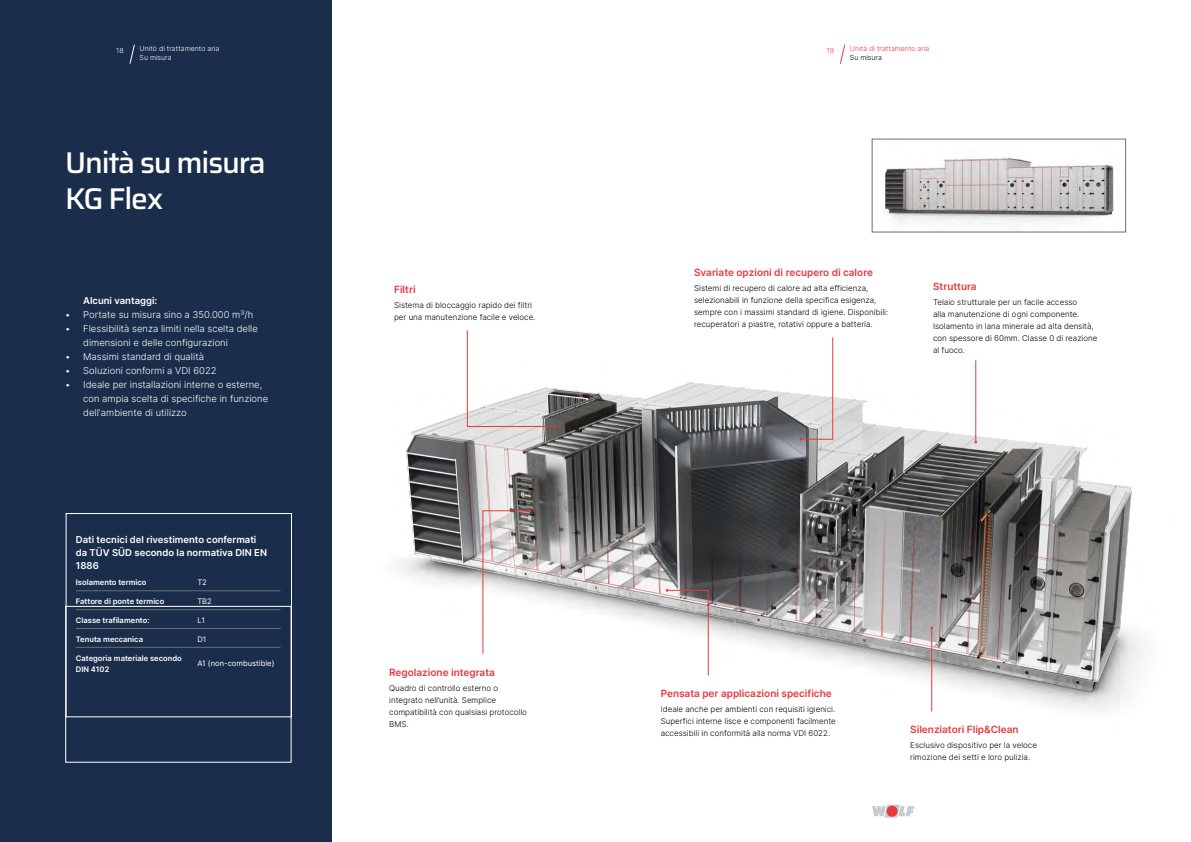
<style>
.page{position:relative;width:1191px;height:842px;background:#fff}
.page>*{position:absolute;margin:0;border:0;box-sizing:border-box;transform-origin:0 0}
.t1{font:500 30px/36px "Saira";letter-spacing:-.04em;color:#fff}
.t2{font:600 10px "Inter";color:#e83a40}
.t3{font:300 9.5px/14px "Inter";color:#fff}
.t4{font:600 9.5px/13.3px "Inter";color:#fff}
.t5{font:300 8px/12px "Inter";color:#000}
.t6{font:600 7.6px/11.4px "Inter";color:#fff}
.t7{font:7.6px "Inter";color:#fff}
.t8{font:300 7px/9px "Inter";color:#fff}
.t9{font:300 7px "Inter";color:#e83a40}
.t10{font:300 7px "Inter";color:#000}
</style>
<div class="page">
<div style="left:0;top:0;width:332px;height:842px;background:#1a2e4b"></div>
<svg style="left:840px;top:44px;width:5px;height:20px"></svg>
<svg style="left:872px;top:805px;width:42px;height:13px"></svg>
<div style="left:886px;top:806px;width:11px;height:11px;background:#e83a40;border-radius:50%"></div>
<svg style="left:65px;top:718px;width:227px;height:45px"></svg>
<svg style="left:65px;top:513px;width:227px;height:205px"></svg>
<svg style="left:129px;top:44px;width:6px;height:20px"></svg>
<img style="left:885px;top:157px;width:229px;height:67px">
<img style="left:399px;top:360px;width:743px;height:352px">
<svg style="left:799px;top:337px;width:34px;height:103px"></svg>
<svg style="left:1019px;top:532px;width:3px;height:4px"></svg>
<hr style="left:975px;top:360px;width:1px;height:82px;background:#e83a40">
<svg style="left:467px;top:330px;width:89px;height:98px"></svg>
<svg style="left:482px;top:509px;width:49px;height:145px"></svg>
<hr style="left:931px;top:628px;width:1px;height:83px;background:#e83a40">
<svg style="left:666px;top:589px;width:43px;height:87px"></svg>
<p class="t8" style="left:116px;top:46px;width:9px">18</p>
<p class="t8" style="left:140px;top:44px;width:81px">Unitò di trattamento aria<br>Su misura</p>
<h1 class="t1" style="left:65px;top:143px;width:202px">Unità su misura<br>KG Flex</h1>
<p class="t4" style="left:83px;top:294px;width:76px">Alcuni vantaggi:</p>
<p class="t3" style="left:65px;top:307px;width:189px">• Portate su misura sino a 350.000 m³/h</p>
<p class="t3" style="left:83px;top:321px;width:176px;text-indent:-18px">• Flessibilità senza limiti nella scelta delle dimensioni e delle configurazioni</p>
<p class="t3" style="left:65px;top:349px;width:140px">• Massimi standard di qualità</p>
<p class="t3" style="left:65px;top:363px;width:153px">• Soluzioni conformi a VDI 6022</p>
<p class="t3" style="left:83px;top:377px;width:186px;text-indent:-18px">• Ideale per installazioni interne o esterne, con ampia scelta di specifiche in funzione dell'ambiente di utilizzo</p>
<p class="t4" style="left:76px;top:532px;width:193px">Dati tecnici del rivestimento confermati da TÜV SÜD secondo la normativa DIN EN<br>1886</p>
<p class="t6" style="left:76px;top:576px;width:72px">Isolamento termico</p>
<p class="t7" style="left:197px;top:577px;width:11px">T2</p>
<p class="t6" style="left:76px;top:595px;width:90px">Fattore di ponte termico</p>
<p class="t7" style="left:197px;top:596px;width:16px">TB2</p>
<p class="t6" style="left:76px;top:614px;width:75px">Classe trafilamento:</p>
<p class="t7" style="left:197px;top:614px;width:9px">L1</p>
<p class="t6" style="left:76px;top:633px;width:69px">Tenuta meccanica</p>
<p class="t7" style="left:197px;top:633px;width:10px">D1</p>
<p class="t6" style="left:76px;top:652px;width:108px">Categoria materiale secondo<br>DIN 4102</p>
<p class="t7" style="left:197px;top:658px;width:78px">A1 (non-combustible)</p>
<p class="t2" style="left:394px;top:282px;width:23px">Filtri</p>
<p class="t5" style="left:394px;top:299px;width:143px">Sistema di bloccaggio rapido dei filtri per una manutenzione facile e veloce.</p>
<p class="t2" style="left:389px;top:665px;width:107px">Regolazione integrata</p>
<p class="t5" style="left:389px;top:682px;width:139px">Quadro di controllo esterno o integrato nell’unità. Semplice compatibilità con qualsiasi protocollo<br>BMS.</p>
<p class="t9" style="left:826px;top:45px;width:9px">19</p>
<p class="t9" style="left:850px;top:44px;width:81px">Unità di trattamento aria</p>
<p class="t10" style="left:850px;top:53px;width:34px">Su misura</p>
<p class="t2" style="left:694px;top:265px;width:180px">Svariate opzioni di recupero di calore</p>
<p class="t5" style="left:694px;top:282px;width:195px">Sistemi di recupero di calore ad alta efficienza, selezionabili in funzione della specifica esigenza, sempre con i massimi standard di igiene. Disponibili: recuperatori a piastre, rotativi oppure a batteria.</p>
<p class="t2" style="left:933px;top:279px;width:45px">Struttura</p>
<p class="t5" style="left:933px;top:296px;width:166px">Telaio strutturale per un facile accesso<br>alla manutenzione di ogni componente.<br>Isolamento in lana minerale ad alta densità, con spessore di 60mm. Classe 0 di reazione al fuoco.</p>
<p class="t2" style="left:660px;top:686px;width:173px">Pensata per applicazioni specifiche</p>
<p class="t5" style="left:660px;top:703px;width:177px;text-align:justify">Ideale anche per ambienti con requisiti igienici.<br>Superfici interne lisce e componenti facilmente accessibili in conformità alla norma VDI 6022.</p>
<p class="t2" style="left:910px;top:722px;width:110px">Silenziatori Flip&amp;Clean</p>
<p class="t5" style="left:910px;top:738px;width:128px">Esclusivo dispositivo per la veloce rimozione dei setti e loro pulizia.</p>
</div>
